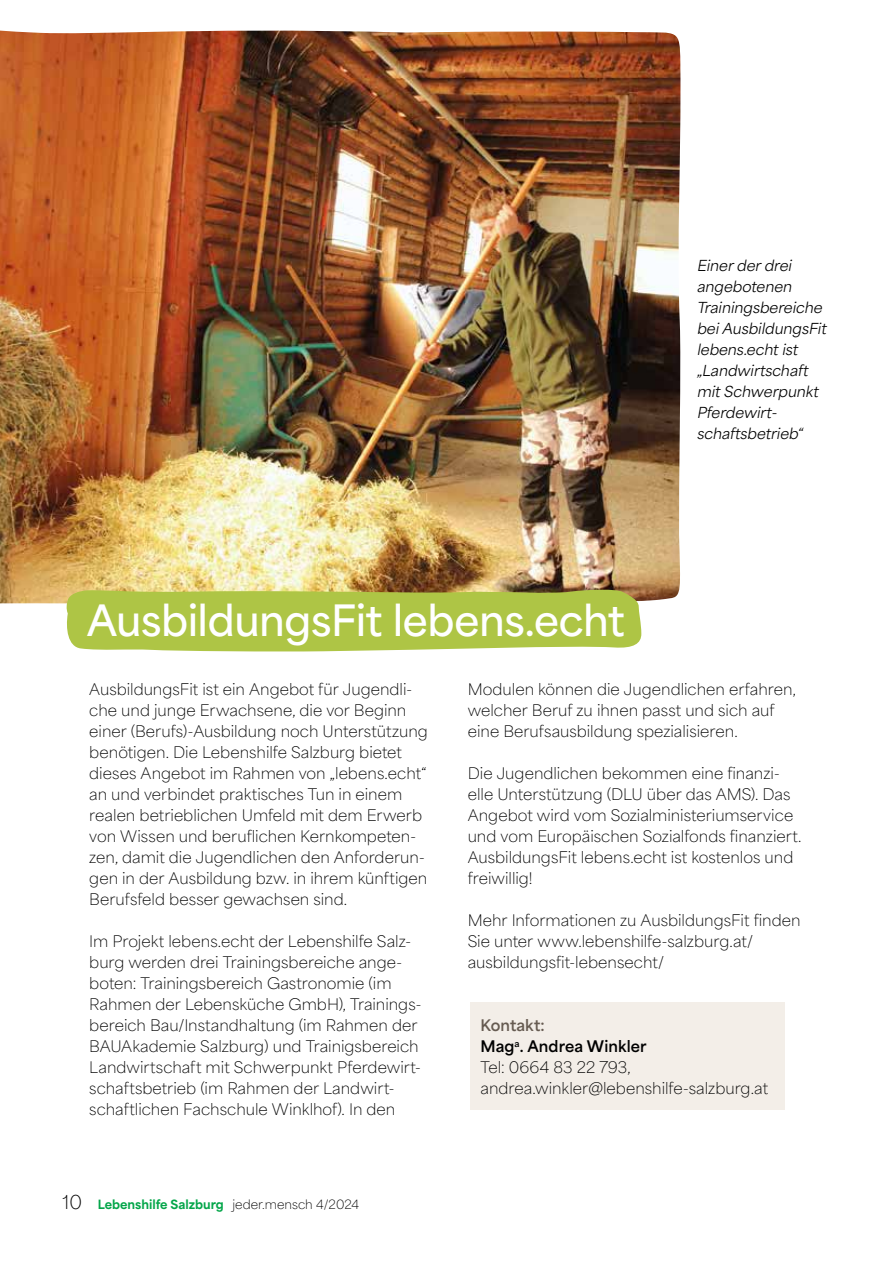
<style>
.page{position:relative;width:893px;height:1263px;background:#fff}
.page>*{position:absolute;margin:0;border:0;box-sizing:border-box;transform-origin:0 0}
.t1{font:600 40.5px "Area Normal";letter-spacing:-.01em;color:#fff}
.t2{font:100 15px/21px "Area Normal";color:#000}
.t3{font:italic 14.25px/21px "Area Normal";color:#000}
.t4{font:800 12px "Area Normal";color:#04a64a}
.s1{font-weight:100;font-size:18px;color:#000}
.s2{font-weight:100;color:#000}
.s3{font-weight:700;color:#665b51}
.s4{font-weight:700}
</style>
<div class="page">
<div style="left:470px;top:1002px;width:314px;height:108px;background:#f3eee8"></div>
<img style="left:0;top:30px;width:681px;height:574px">
<svg style="left:65px;top:589px;width:576px;height:63px;background:#b2c650"></svg>
<h1 class="t1" style="left:87px;top:585px;width:540px">AusbildungsFit lebens.echt</h1>
<p class="t3" style="left:697px;top:253px;width:131px">Einer der drei angebotenen<br>Trainingsbereiche bei AusbildungsFit lebens.echt ist „Landwirtschaft mit Schwerpunkt<br>Pferdewirt&shy;schaftsbetrieb“</p>
<p class="t2" style="left:89px;top:676px;width:340px">AusbildungsFit ist ein Angebot für Jugendli&shy;che und junge Erwachsene, die vor Beginn einer (Berufs)-Ausbildung noch Unterstützung benötigen. Die Lebenshilfe Salzburg bietet dieses Angebot im Rahmen von „lebens.echt“ an und verbindet praktisches Tun in einem realen betrieblichen Umfeld mit dem Erwerb von Wissen und beruflichen Kernkompeten&shy;zen, damit die Jugendlichen den Anforderun&shy;gen in der Ausbildung bzw. in ihrem künftigen Berufsfeld besser gewachsen sind.</p>
<p class="t2" style="left:89px;top:928px;width:334px">Im Projekt lebens.echt der Lebenshilfe Salz&shy;burg werden drei Trainingsbereiche ange&shy;boten: Trainingsbereich Gastronomie (im Rahmen der Lebensküche GmbH), Trainings&shy;bereich Bau/Instandhaltung (im Rahmen der BAUAkademie Salzburg) und Trainigsbereich Landwirtschaft mit Schwerpunkt Pferdewirt&shy;schaftsbetrieb (im Rahmen der Landwirt&shy;schaftlichen Fachschule Winklhof). In den</p>
<p class="t4" style="left:63px;top:1193px;width:298px"><span class="s1">10</span> Lebenshilfe Salzburg <span class="s2">jeder.mensch 4/2024</span></p>
<p class="t2" style="left:468px;top:676px;width:330px">Modulen können die Jugendlichen erfahren, welcher Beruf zu ihnen passt und sich auf eine Berufsausbildung spezialisieren.</p>
<p class="t2" style="left:468px;top:760px;width:335px">Die Jugendlichen bekommen eine finanzi&shy;elle Unterstützung (DLU über das AMS). Das Angebot wird vom Sozialministeriumservice und vom Europäischen Sozialfonds finanziert.<br>AusbildungsFit lebens.echt ist kostenlos und freiwillig!</p>
<p class="t2" style="left:468px;top:907px;width:334px">Mehr Informationen zu AusbildungsFit finden<br>Sie unter www.lebenshilfe-salzburg.at/ ausbildungsfit-lebensecht/</p>
<p class="t2" style="left:480px;top:1012px;width:289px"><span class="s3">Kontakt:<br></span><span class="s4">Mag</span><sup>a</sup><span class="s4">. Andrea Winkler<br></span>Tel: 0664 83 22 793, andrea.winkler@lebenshilfe-salzburg.at</p>
</div>
